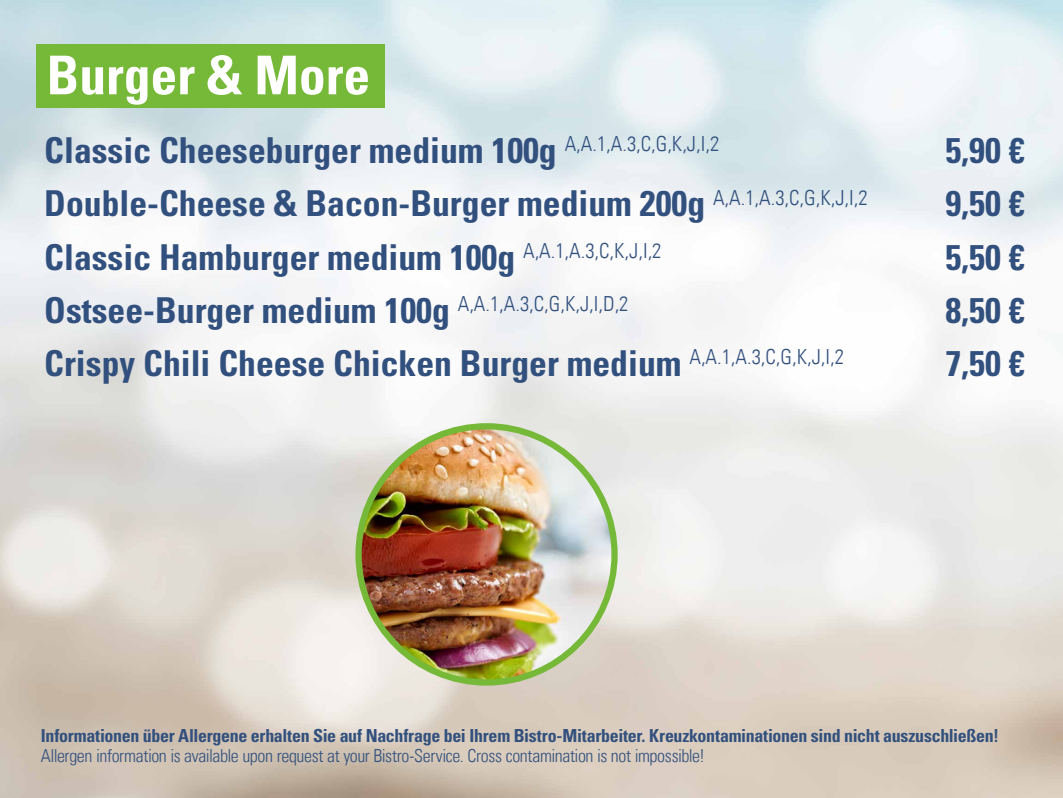
<style>
.page{position:relative;width:1063px;height:798px;background:#fff}
.page>*{position:absolute;margin:0;border:0;box-sizing:border-box;transform-origin:0 0}
.t1{font:700 condensed 53.44px "Univers LT Std";color:#fff}
.t2{font:700 condensed 35.62px "Univers LT Std";color:#32507e}
.t3{font:700 condensed 17.94px "Univers LT Std";letter-spacing:-.02em;color:#32507e}
.t4{font:300 condensed 17.94px "Univers LT";letter-spacing:-.02em;color:#32507e}
</style>
<div class="page">
<img style="left:0;top:0;width:1063px;height:797px">
<img style="left:359px;top:426px;width:256px;height:256px;border-radius:128px">
<div style="left:355px;top:423px;width:263px;height:262px;border:6px solid #76b837;border-radius:50%"></div>
<div style="left:36px;top:44px;width:348px;height:64px;background:#76b837"></div>
<h1 class="t1" style="left:47px;top:42px;width:325px">Burger &amp; More</h1>
<p class="t2" style="left:44px;top:129px;width:676px">Classic Cheeseburger medium 100g <sup>A,A.1,A.3,C,G,K,J,I,2</sup></p>
<p class="t2" style="left:945px;top:129px;width:81px">5,90 €</p>
<p class="t2" style="left:44px;top:182px;width:825px">Double-Cheese &amp; Bacon-Burger medium 200g <sup>A,A.1,A.3,C,G,K,J,I,2</sup></p>
<p class="t2" style="left:945px;top:182px;width:81px">9,50 €</p>
<p class="t2" style="left:44px;top:235px;width:619px">Classic Hamburger medium 100g <sup>A,A.1,A.3,C,K,J,I,2</sup></p>
<p class="t2" style="left:945px;top:235px;width:81px">5,50 €</p>
<p class="t2" style="left:44px;top:288px;width:586px">Ostsee-Burger medium 100g <sup>A,A.1,A.3,C,G,K,J,I,D,2</sup></p>
<p class="t2" style="left:945px;top:288px;width:81px">8,50 €</p>
<p class="t2" style="left:44px;top:341px;width:801px">Crispy Chili Cheese Chicken Burger medium <sup>A,A.1,A.3,C,G,K,J,I,2</sup></p>
<p class="t2" style="left:945px;top:341px;width:81px">7,50 €</p>
<p class="t3" style="left:41px;top:724px;width:960px">Informationen über Allergene erhalten Sie auf Nachfrage bei Ihrem Bistro-Mitarbeiter. Kreuzkontaminationen sind nicht auszuschließen!</p>
<p class="t4" style="left:41px;top:744px;width:666px">Allergen information is available upon request at your Bistro-Service. Cross contamination is not impossible!</p>
</div>
